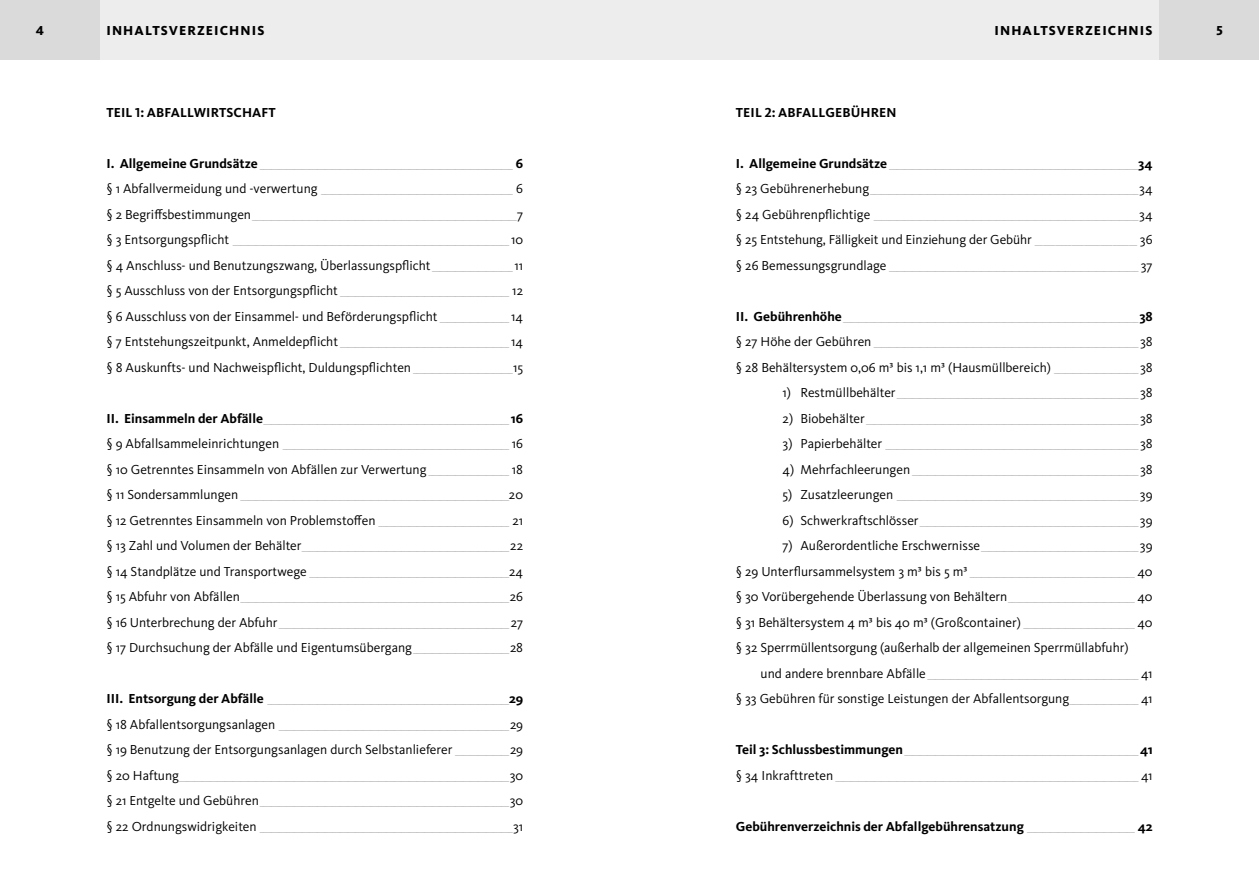
<style>
.page{position:relative;width:1259px;height:893px;background:#fff}
.page>*{position:absolute;margin:0;border:0;box-sizing:border-box;transform-origin:0 0}
.t1{font:13.5px "Kievit OT";color:#000}
.t2{font:700 13.5px "Kievit OT";color:#000}
.t3{font:800 13.5px "Kievit OT";letter-spacing:.08em;color:#000}
.t4{font:10.5px "Kievit OT";color:#b3b2b2}
.s1{font-weight:700;font-size:13.5px;color:#000}
.s2{font-size:13.5px;color:#000}
.s3{font-size:10.5px;color:#b3b2b2}
.s4{font-weight:400;font-size:10.5px;color:#b3b2b2}
</style>
<div class="page">
<div style="left:1159px;top:0;width:100px;height:60px;background:#dadada"></div>
<div style="left:629px;top:0;width:530px;height:60px;background:#ededed"></div>
<div style="left:0;top:0;width:100px;height:60px;background:#dadada"></div>
<div style="left:100px;top:0;width:529px;height:60px;background:#ededed"></div>
<p class="t3" style="left:36px;top:23px;width:10px">4</p>
<p class="t3" style="left:106px;top:23px;width:160px">INHALTSVERZEICHNIS</p>
<p class="t3" style="left:994px;top:23px;width:160px">INHALTSVERZEICHNIS</p>
<p class="t3" style="left:1216px;top:23px;width:8px">5</p>
<p class="t2" style="left:106px;top:104px;width:171px">TEIL 1: ABFALLWIRTSCHAFT</p>
<p class="t2" style="left:736px;top:104px;width:162px">TEIL 2: ABFALLGEBÜHREN</p>
<p class="t4" style="left:106px;top:158px;width:418px"><span class="s1">I. Allgemeine Grundsätze</span> __________________________________________________________________ <span class="s1">6</span></p>
<p class="t4" style="left:106px;top:183px;width:418px"><span class="s2">§ 1 Abfallvermeidung und -verwertung</span> __________________________________________________ <span class="s2">6</span></p>
<p class="t4" style="left:106px;top:209px;width:418px"><span class="s2">§ 2 Begriffsbestimmungen</span>_____________________________________________________________________<span class="s2">7</span></p>
<p class="t4" style="left:106px;top:234px;width:418px"><span class="s2">§ 3 Entsorgungspflicht</span> ________________________________________________________________________ <span class="s2">10</span></p>
<p class="t1" style="left:106px;top:257px;width:418px">§ 4 Anschluss- und Benutzungszwang, Überlassungspflicht<span class="s3">_____________________</span>11</p>
<p class="t4" style="left:106px;top:285px;width:418px"><span class="s2">§ 5 Ausschluss von der Entsorgungspflicht</span> ____________________________________________ <span class="s2">12</span></p>
<p class="t1" style="left:106px;top:308px;width:418px">§ 6 Ausschluss von der Einsammel- und Beförderungspflicht <span class="s3">__________________</span> 14</p>
<p class="t4" style="left:106px;top:336px;width:418px"><span class="s2">§ 7 Entstehungszeitpunkt, Anmeldepflicht</span> ____________________________________________ <span class="s2">14</span></p>
<p class="t1" style="left:106px;top:359px;width:418px">§ 8 Auskunfts- und Nachweispflicht, Duldungspflichten <span class="s3">__________________________</span>15</p>
<p class="t4" style="left:106px;top:413px;width:418px"><span class="s1">II. Einsammeln der Abfälle</span>________________________________________________________________ <span class="s1">16</span></p>
<p class="t4" style="left:106px;top:438px;width:418px"><span class="s2">§ 9 Abfallsammeleinrichtungen</span> ___________________________________________________________ <span class="s2">16</span></p>
<p class="t1" style="left:106px;top:461px;width:418px">§ 10 Getrenntes Einsammeln von Abfällen zur Verwertung <span class="s3">_____________________</span> 18</p>
<p class="t4" style="left:106px;top:489px;width:418px"><span class="s2">§ 11 Sondersammlungen</span> ______________________________________________________________________<span class="s2">20</span></p>
<p class="t1" style="left:106px;top:512px;width:418px">§ 12 Getrenntes Einsammeln von Problemstoffen <span class="s3">__________________________________</span> 21</p>
<p class="t4" style="left:106px;top:540px;width:418px"><span class="s2">§ 13 Zahl und Volumen der Behälter</span>______________________________________________________<span class="s2">22</span></p>
<p class="t4" style="left:106px;top:566px;width:418px"><span class="s2">§ 14 Standplätze und Transportwege</span> ____________________________________________________<span class="s2">24</span></p>
<p class="t4" style="left:106px;top:591px;width:418px"><span class="s2">§ 15 Abfuhr von Abfällen</span>______________________________________________________________________<span class="s2">26</span></p>
<p class="t4" style="left:106px;top:617px;width:418px"><span class="s2">§ 16 Unterbrechung der Abfuhr</span>____________________________________________________________ <span class="s2">27</span></p>
<p class="t1" style="left:106px;top:639px;width:418px">§ 17 Durchsuchung der Abfälle und Eigentumsübergang<span class="s3">_________________________</span>28</p>
<p class="t4" style="left:106px;top:693px;width:418px"><span class="s1">III. Entsorgung der Abfälle</span> _______________________________________________________________<span class="s1">29</span></p>
<p class="t4" style="left:106px;top:719px;width:418px"><span class="s2">§ 18 Abfallentsorgungsanlagen</span> ____________________________________________________________<span class="s2">29</span></p>
<p class="t1" style="left:106px;top:741px;width:418px">§ 19 Benutzung der Entsorgungsanlagen durch Selbstanlieferer <span class="s3">______________</span>29</p>
<p class="t4" style="left:106px;top:770px;width:418px"><span class="s2">§ 20 Haftung</span>______________________________________________________________________________________<span class="s2">30</span></p>
<p class="t4" style="left:106px;top:795px;width:418px"><span class="s2">§ 21 Entgelte und Gebühren</span>_________________________________________________________________<span class="s2">30</span></p>
<p class="t4" style="left:106px;top:821px;width:418px"><span class="s2">§ 22 Ordnungswidrigkeiten</span> __________________________________________________________________<span class="s2">31</span></p>
<p class="t4" style="left:736px;top:158px;width:418px"><span class="s1">I. Allgemeine Grundsätze</span> _________________________________________________________________<span class="s1">34</span></p>
<p class="t4" style="left:736px;top:183px;width:418px"><span class="s2">§ 23 Gebührenerhebung</span>______________________________________________________________________<span class="s2">34</span></p>
<p class="t4" style="left:736px;top:209px;width:418px"><span class="s2">§ 24 Gebührenpflichtige</span> _____________________________________________________________________<span class="s2">34</span></p>
<p class="t1" style="left:736px;top:231px;width:418px">§ 25 Entstehung, Fälligkeit und Einziehung der Gebühr <span class="s3">_________________________</span> 36</p>
<p class="t4" style="left:736px;top:260px;width:418px"><span class="s2">§ 26 Bemessungsgrundlage</span> _________________________________________________________________ <span class="s2">37</span></p>
<p class="t4" style="left:736px;top:311px;width:418px"><span class="s1">II. Gebührenhöhe</span> _____________________________________________________________________________<span class="s1">38</span></p>
<p class="t4" style="left:736px;top:336px;width:418px"><span class="s2">§ 27 Höhe der Gebühren</span> _____________________________________________________________________ <span class="s2">38</span></p>
<p class="t1" style="left:736px;top:359px;width:418px">§ 28 Behältersystem 0,06 m³ bis 1,1 m³ (Hausmüllbereich) <span class="s3">______________________</span>38</p>
<p class="t4" style="left:782px;top:387px;width:371px"><span class="s2">1) Restmüllbehälter</span>_______________________________________________________________ <span class="s2">38</span></p>
<p class="t4" style="left:782px;top:413px;width:371px"><span class="s2">2) Biobehälter</span>_______________________________________________________________________ <span class="s2">38</span></p>
<p class="t4" style="left:782px;top:438px;width:371px"><span class="s2">3) Papierbehälter</span> __________________________________________________________________ <span class="s2">38</span></p>
<p class="t4" style="left:782px;top:464px;width:371px"><span class="s2">4) Mehrfachleerungen</span> ___________________________________________________________ <span class="s2">38</span></p>
<p class="t4" style="left:782px;top:489px;width:371px"><span class="s2">5) Zusatzleerungen</span> _______________________________________________________________<span class="s2">39</span></p>
<p class="t4" style="left:782px;top:515px;width:371px"><span class="s2">6) Schwerkraftschlösser</span>_________________________________________________________<span class="s2">39</span></p>
<p class="t4" style="left:782px;top:540px;width:371px"><span class="s2">7) Außerordentliche Erschwernisse</span>_________________________________________<span class="s2">39</span></p>
<p class="t4" style="left:736px;top:566px;width:418px"><span class="s2">§ 29 Unterflursammelsystem 3 m³ bis 5 m³</span> ___________________________________________ <span class="s2">40</span></p>
<p class="t1" style="left:736px;top:588px;width:418px">§ 30 Vorübergehende Überlassung von Behältern<span class="s3">_________________________________</span> 40</p>
<p class="t1" style="left:736px;top:614px;width:418px">§ 31 Behältersystem 4 m³ bis 40 m³ (Großcontainer) <span class="s3">_____________________________</span> 40</p>
<p class="t1" style="left:736px;top:639px;width:394px">§ 32 Sperrmüllentsorgung (außerhalb der allgemeinen Sperrmüllabfuhr)</p>
<p class="t4" style="left:760px;top:668px;width:393px"><span class="s2">und andere brennbare Abfälle</span> _______________________________________________________ <span class="s2">41</span></p>
<p class="t1" style="left:736px;top:690px;width:418px">§ 33 Gebühren für sonstige Leistungen der Abfallentsorgung<span class="s3">__________________</span> 41</p>
<p class="t4" style="left:736px;top:744px;width:418px"><span class="s1">Teil 3: Schlussbestimmungen</span> _____________________________________________________________ <span class="s1">41</span></p>
<p class="t4" style="left:736px;top:770px;width:418px"><span class="s2">§ 34 Inkrafttreten</span> _______________________________________________________________________________ <span class="s2">41</span></p>
<p class="t2" style="left:736px;top:818px;width:418px">Gebührenverzeichnis der Abfallgebührensatzung <span class="s4">____________________________</span> 42</p>
</div>
